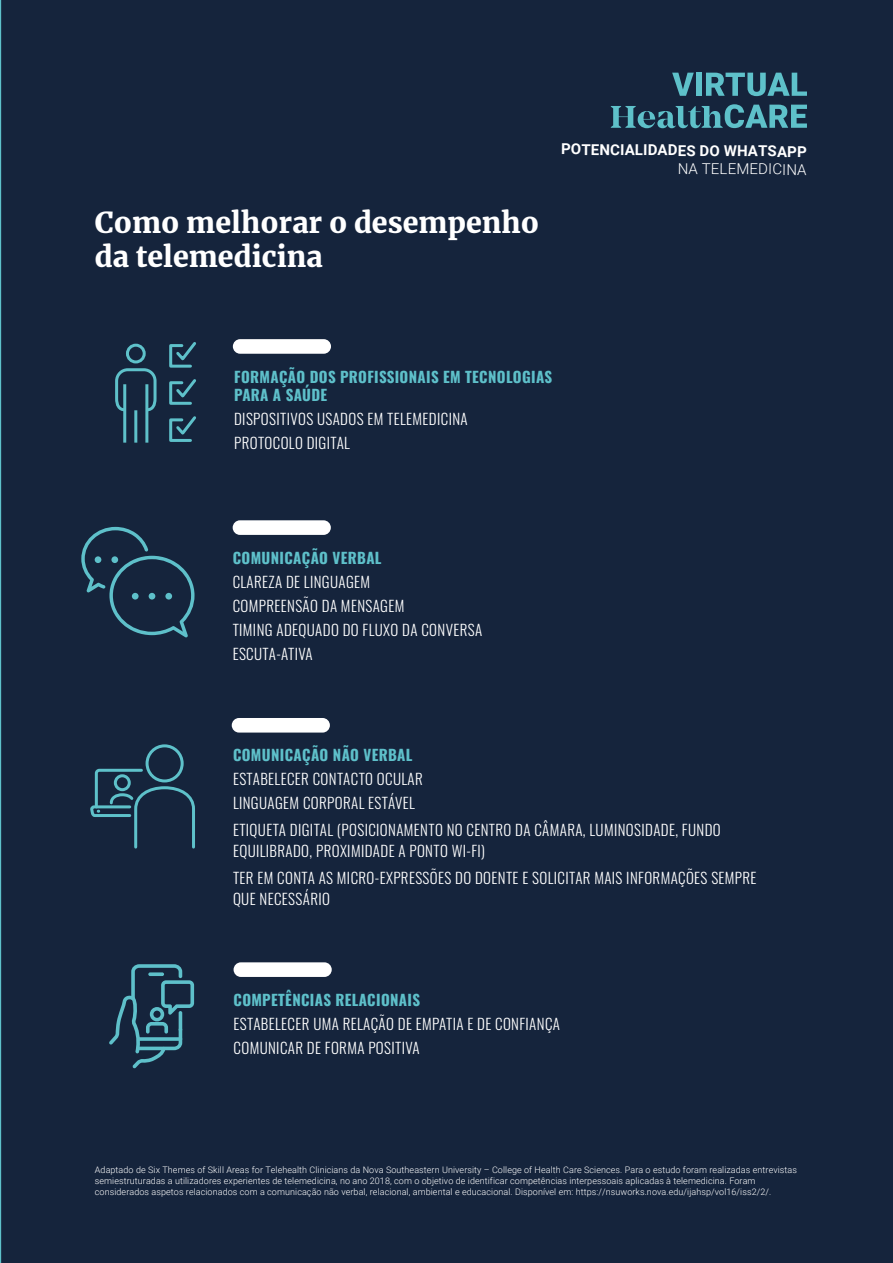
<style>
.page{position:relative;width:893px;height:1263px;background:#15243c}
.page>*{position:absolute;margin:0;border:0;box-sizing:border-box;transform-origin:0 0}
.t1{font:900 28.5px/34.2px "Merriweather";color:#fff}
.t2{font:300 15px/24px "Oswald";letter-spacing:.025em;color:#fff}
.t3{font:700 15px/18px "Oswald";letter-spacing:.025em;color:#5ec0ca}
.t4{font:700 15px "Roboto";color:#fff}
.t5{font:300 15px "Roboto";color:#fff}
.t6{font:300 9px/10.8px "Roboto";letter-spacing:.01em;color:#fff}
</style>
<div class="page">
<svg style="left:672px;top:73px;width:22px;height:23px"></svg>
<div style="left:696px;top:73px;width:6px;height:23px;background:#5ec1ca"></div>
<svg style="left:706px;top:73px;width:101px;height:23px"></svg>
<svg style="left:611px;top:104px;width:196px;height:24px"></svg>
<svg style="left:0;top:0;width:1px;height:1263px"></svg>
<div style="left:233px;top:339px;width:98px;height:15px;background:#fff;border-radius:7px"></div>
<svg style="left:169px;top:342px;width:27px;height:26px"></svg>
<svg style="left:169px;top:379px;width:27px;height:26px"></svg>
<svg style="left:169px;top:416px;width:27px;height:26px"></svg>
<div style="left:126px;top:344px;width:20px;height:19px;border:3px solid #5ec1ca;border-radius:50%"></div>
<svg style="left:115px;top:368px;width:42px;height:45px"></svg>
<hr style="left:145px;top:384px;width:3px;height:59px;background:#5ec1ca">
<hr style="left:134px;top:410px;width:3px;height:33px;background:#5ec1ca">
<hr style="left:123px;top:384px;width:3px;height:59px;background:#5ec1ca">
<div style="left:233px;top:520px;width:98px;height:15px;background:#fff;border-radius:7px"></div>
<svg style="left:81px;top:527px;width:114px;height:110px"></svg>
<div style="left:165px;top:593px;width:7px;height:6px;background:#5ec0ca;border-radius:50%"></div>
<div style="left:95px;top:556px;width:6px;height:7px;background:#5ec0ca;border-radius:50%"></div>
<div style="left:111px;top:556px;width:7px;height:7px;background:#5ec0ca;border-radius:50%"></div>
<div style="left:232px;top:718px;width:98px;height:14px;background:#fff;border-radius:7px"></div>
<div style="left:146px;top:744px;width:38px;height:38px;border:3px solid #5ec1ca;border-radius:50%"></div>
<svg style="left:90px;top:767px;width:105px;height:82px"></svg>
<div style="left:234px;top:962px;width:98px;height:15px;background:#fff;border-radius:7px"></div>
<svg style="left:109px;top:964px;width:85px;height:104px"></svg>
<h1 class="t1" style="left:95px;top:204px;width:446px">Como melhorar o desempenho da telemedicina</h1>
<h2 class="t4" style="left:561px;top:138px;width:247px;rotate:1deg">POTENCIALIDADES DO WHATSAPP</h2>
<h2 class="t5" style="left:678px;top:157px;width:130px;rotate:1deg">NA TELEMEDICINA</h2>
<h2 class="t3" style="left:234px;top:366px;width:320px">FORMAÇÃO DOS PROFISSIONAIS EM TECNOLOGIAS<br>PARA A SAÚDE</h2>
<h2 class="t2" style="left:234px;top:405px;width:235px">DISPOSITIVOS USADOS EM TELEMEDICINA<br>PROTOCOLO DIGITAL</h2>
<h2 class="t3" style="left:233px;top:547px;width:150px">COMUNICAÇÃO VERBAL</h2>
<h2 class="t2" style="left:233px;top:568px;width:251px">CLAREZA DE LINGUAGEM<br>COMPREENSÃO DA MENSAGEM<br>TIMING ADEQUADO DO FLUXO DA CONVERSA<br>ESCUTA-ATIVA</h2>
<h2 class="t3" style="left:233px;top:745px;width:181px">COMUNICAÇÃO NÃO VERBAL</h2>
<h2 class="t2" style="left:233px;top:766px;width:191px">ESTABELECER CONTACTO OCULAR<br>LINGUAGEM CORPORAL ESTÁVEL</h2>
<h2 class="t2" style="left:233px;top:818px;width:489px;line-height:21px">ETIQUETA DIGITAL (POSICIONAMENTO NO CENTRO DA CÂMARA, LUMINOSIDADE, FUNDO<br>EQUILIBRADO, PROXIMIDADE A PONTO WI-FI)</h2>
<h2 class="t2" style="left:233px;top:866px;width:525px;line-height:21px">TER EM CONTA AS MICRO-EXPRESSÕES DO DOENTE E SOLICITAR MAIS INFORMAÇÕES SEMPRE<br>QUE NECESSÁRIO</h2>
<h2 class="t3" style="left:234px;top:989px;width:188px">COMPETÊNCIAS RELACIONAIS</h2>
<h2 class="t2" style="left:234px;top:1010px;width:328px">ESTABELECER UMA RELAÇÃO DE EMPATIA E DE CONFIANÇA<br>COMUNICAR DE FORMA POSITIVA</h2>
<p class="t6" style="left:95px;top:1164px;width:704px">Adaptado de Six Themes of Skill Areas for Telehealth Clinicians da Nova Southeastern University – College of Health Care Sciences. Para o estudo foram realizadas entrevistas semiestruturadas a utilizadores experientes de telemedicina, no ano 2018, com o objetivo de identificar competências interpessoais aplicadas à telemedicina. Foram considerados aspetos relacionados com a comunicação não verbal, relacional, ambiental e educacional. Disponível em: https://nsuworks.nova.edu/ijahsp/vol16/iss2/2/.</p>
</div>
